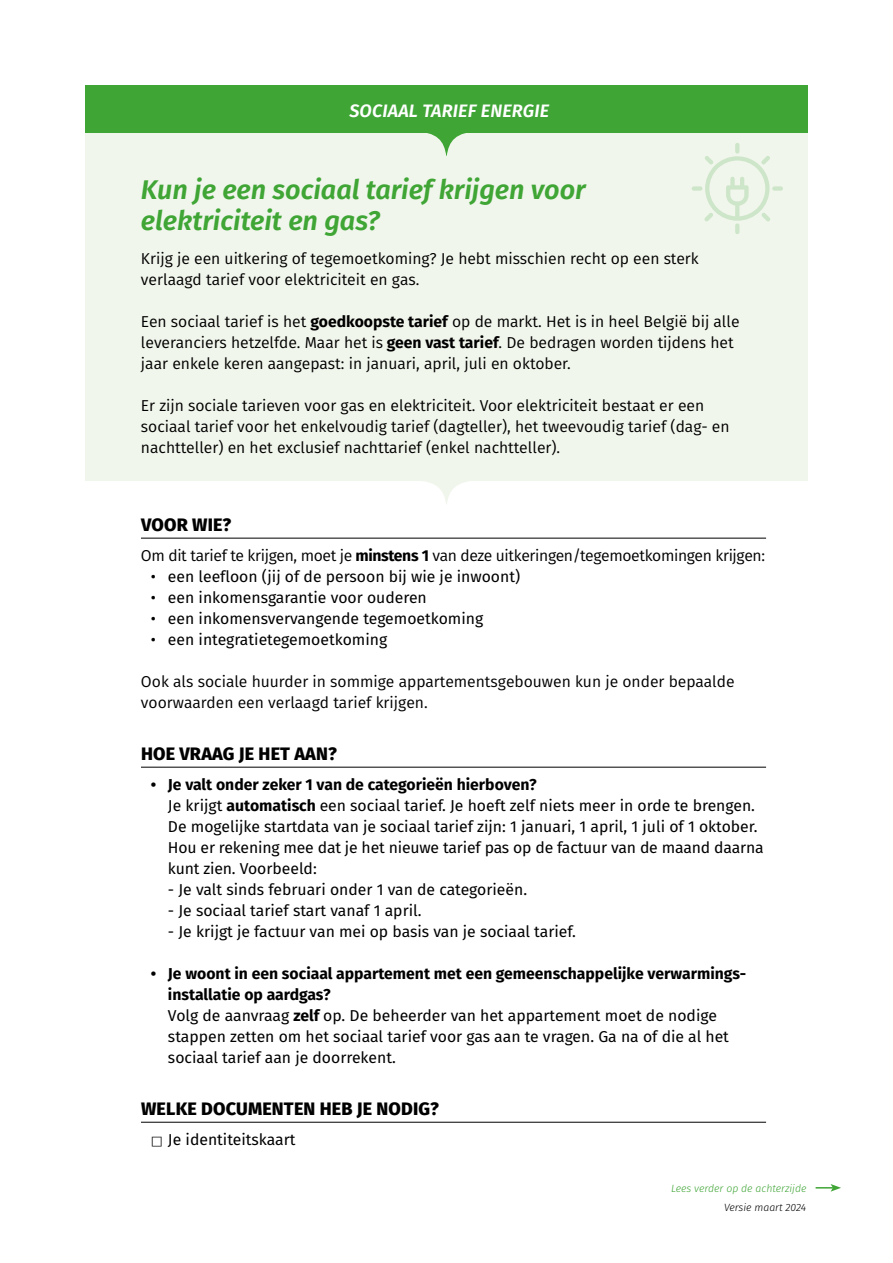
<style>
.page{position:relative;width:893px;height:1263px;background:#fff}
.page>*{position:absolute;margin:0;border:0;box-sizing:border-box;transform-origin:0 0}
.t1{font:italic 600 27px/31.5px "Fira Sans";color:#3fa535}
.t2{font:800 18px "Fira Sans";letter-spacing:.01em;color:#000}
.t3{font:italic 600 18px "Fira Sans";letter-spacing:.01em;color:#fff}
.t4{font:15.75px/21px "Fira Sans";color:#000}
.t5{font:15.75px/21px "Fira Sans";color:#000}
.t6{font:15.75px "Fira Sans";letter-spacing:-.02em;color:#000}
.t7{font:italic 300 10.5px "Fira Sans";color:#3fa535}
.t8{font:italic 300 10.5px "Fira Sans";color:#000}
.s1{font-weight:700}
.s2{font-family:"Arial Unicode MS";font-size:13.5px}
</style>
<div class="page">
<div style="left:85px;top:133px;width:723px;height:348px;background:#f1f6ec"></div>
<svg style="left:425px;top:481px;width:43px;height:24px"></svg>
<svg style="left:692px;top:143px;width:91px;height:91px"></svg>
<svg style="left:816px;top:1184px;width:25px;height:7px"></svg>
<div style="left:85px;top:85px;width:723px;height:48px;background:#3fa535"></div>
<svg style="left:427px;top:133px;width:39px;height:23px"></svg>
<hr style="left:141px;top:538px;width:625px;height:1px;background:#000">
<hr style="left:141px;top:767px;width:625px;height:1px;background:#000">
<hr style="left:141px;top:1122px;width:625px;height:1px;background:#000">
<p class="t3" style="left:349px;top:96px;width:201px">SOCIAAL TARIEF ENERGIE</p>
<h1 class="t1" style="left:141px;top:172px;width:446px">Kun je een sociaal tarief krijgen voor elektriciteit en gas?</h1>
<p class="t5" style="left:141px;top:248px;width:559px">Krijg je een uitkering of tegemoetkoming? Je hebt misschien recht op een sterk verlaagd tarief voor elektriciteit en gas.</p>
<p class="t5" style="left:141px;top:311px;width:600px">Een sociaal tarief is het <span class="s1">goedkoopste tarief</span> op de markt. Het is in heel België bij alle leveranciers hetzelfde. Maar het is <span class="s1">geen vast tarief</span>. De bedragen worden tijdens het jaar enkele keren aangepast: in januari, april, juli en oktober.</p>
<p class="t5" style="left:141px;top:395px;width:590px">Er zijn sociale tarieven voor gas en elektriciteit. Voor elektriciteit bestaat er een sociaal tarief voor het enkelvoudig tarief (dagteller), het tweevoudig tarief (dag- en nachtteller) en het exclusief nachttarief (enkel nachtteller).</p>
<p class="t2" style="left:141px;top:509px;width:92px">VOOR WIE?</p>
<p class="t6" style="left:141px;top:544px;width:625px">Om dit tarief te krijgen, moet je <span class="s1">minstens 1</span> van deze uitkeringen/tegemoetkomingen krijgen:</p>
<p class="t4" style="left:151px;top:565px;width:371px">• een leefloon (jij of de persoon bij wie je inwoont)</p>
<p class="t4" style="left:151px;top:586px;width:277px">• een inkomensgarantie voor ouderen</p>
<p class="t4" style="left:151px;top:607px;width:334px">• een inkomensvervangende tegemoetkoming</p>
<p class="t4" style="left:151px;top:628px;width:238px">• een integratietegemoetkoming</p>
<p class="t5" style="left:141px;top:670px;width:595px">Ook als sociale huurder in sommige appartementsgebouwen kun je onder bepaalde voorwaarden een verlaagd tarief krijgen.</p>
<p class="t2" style="left:141px;top:738px;width:197px">HOE VRAAG JE HET AAN?</p>
<p class="t4" style="left:168px;top:773px;width:597px;text-indent:-17px"><span class="s1">• Je valt onder zeker 1 van de categorieën hierboven?<br></span>Je krijgt <span class="s1">automatisch</span> een sociaal tarief. Je hoeft zelf niets meer in orde te brengen.<br>De mogelijke startdata van je sociaal tarief zijn: 1 januari, 1 april, 1 juli of 1 oktober.<br>Hou er rekening mee dat je het nieuwe tarief pas op de factuur van de maand daarna kunt zien. Voorbeeld:</p>
<p class="t4" style="left:168px;top:878px;width:361px">- Je valt sinds februari onder 1 van de categorieën.</p>
<p class="t4" style="left:168px;top:899px;width:255px">- Je sociaal tarief start vanaf 1 april.</p>
<p class="t4" style="left:168px;top:920px;width:409px">- Je krijgt je factuur van mei op basis van je sociaal tarief.</p>
<p class="t4" style="left:168px;top:962px;width:580px;text-indent:-17px"><span class="s1">• Je woont in een sociaal appartement met een gemeenschappelijke verwarmings&shy;installatie op aardgas?<br></span>Volg de aanvraag <span class="s1">zelf</span> op. De beheerder van het appartement moet de nodige stappen zetten om het sociaal tarief voor gas aan te vragen. Ga na of die al het sociaal tarief aan je doorrekent.</p>
<p class="t2" style="left:141px;top:1093px;width:299px">WELKE DOCUMENTEN HEB JE NODIG?</p>
<p class="t4" style="left:151px;top:1128px;width:146px"><span class="s2">⃞</span> Je identiteitskaart</p>
<p class="t7" style="left:671px;top:1181px;width:137px">Lees verder op de achterzijde</p>
<p class="t8" style="left:724px;top:1200px;width:84px">Versie maart 2024</p>
</div>
